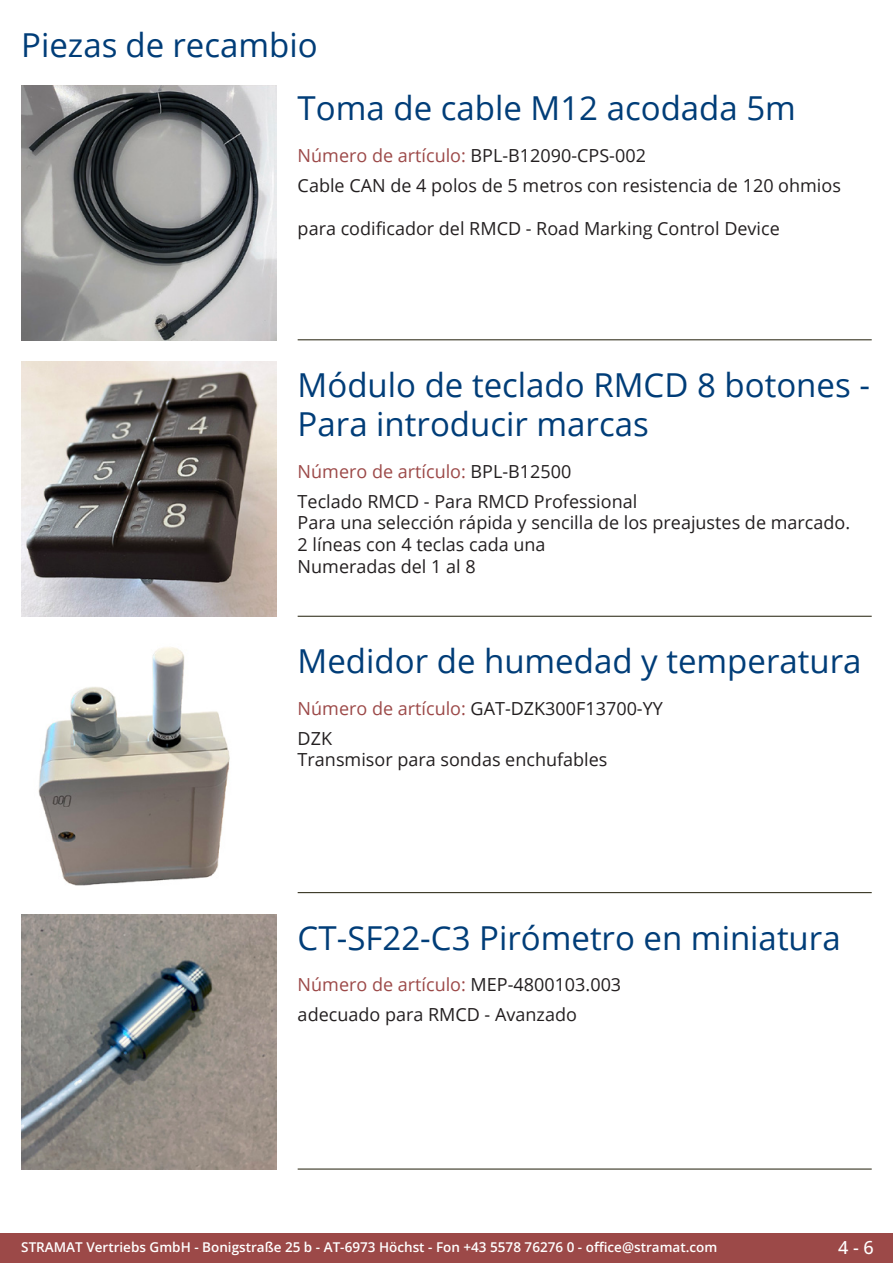
<style>
.page{position:relative;width:893px;height:1263px;background:#fff}
.page>*{position:absolute;margin:0;border:0;box-sizing:border-box;transform-origin:0 0}
.Produkttitel{font:33px/39.6px "Open Sans";color:#003d78}
.RastTitel{font:33px "Open Sans";color:#003d78}
.Beschreibung_Text{font:18px/21.6px "Open Sans";color:#231f20}
.TechDaten_Überschrif{font:18px "Open Sans";color:#231f20}
.TechDaten_Überschrif-2{font:18px "Open Sans";color:#9c4948}
.t1{font:500 18px "Open Sans";color:#fff}
.t2{font:600 13.5px "Open Sans";color:#fff}
.s1{color:#9c4948}
.s2{color:#231f20}
</style>
<div class="page">
<div style="left:0;top:1233px;width:893px;height:30px;background:#9c4948"></div>
<hr style="left:298px;top:340px;width:574px;height:1px;background:#201d08">
<hr style="left:298px;top:616px;width:574px;height:1px;background:#201d08">
<hr style="left:298px;top:892px;width:574px;height:1px;background:#201d08">
<hr style="left:298px;top:1169px;width:574px;height:1px;background:#201d08">
<img style="left:21px;top:85px;width:255px;height:255px">
<img style="left:21px;top:361px;width:255px;height:256px">
<img style="left:38px;top:647px;width:192px;height:239px">
<img style="left:21px;top:914px;width:255px;height:255px">
<p class="RastTitel" style="left:21px;top:22px;width:298px">Piezas de recambio</p>
<p class="Produkttitel" style="left:298px;top:88px;width:500px">Toma de cable M12 acodada 5m</p>
<p class="TechDaten_Überschrif" style="left:298px;top:143px;width:350px"><span class="s1">Número de artículo:</span> BPL-B12090-CPS-002</p>
<p class="Beschreibung_Text" style="left:298px;top:174px;width:545px">Cable CAN de 4 polos de 5 metros con resistencia de 120 ohmios</p>
<p class="Beschreibung_Text" style="left:298px;top:217px;width:484px">para codificador del RMCD - Road Marking Control Device</p>
<p class="Produkttitel" style="left:298px;top:364px;width:574px">Módulo de teclado RMCD 8 botones -<br>Para introducir marcas</p>
<p class="TechDaten_Überschrif-2" style="left:298px;top:459px;width:275px">Número de artículo: <span class="s2">BPL-B12500</span></p>
<p class="Beschreibung_Text" style="left:298px;top:490px;width:554px">Teclado RMCD - Para RMCD Professional<br>Para una selección rápida y sencilla de los preajustes de marcado.<br>2 líneas con 4 teclas cada una<br>Numeradas del 1 al 8</p>
<p class="Produkttitel" style="left:298px;top:640px;width:565px">Medidor de humedad y temperatura</p>
<p class="TechDaten_Überschrif" style="left:298px;top:696px;width:367px"><span class="s1">Número de artículo:</span> GAT-DZK300F13700-YY</p>
<p class="Beschreibung_Text" style="left:298px;top:727px;width:311px">DZK<br>Transmisor para sondas enchufables</p>
<p class="Produkttitel" style="left:298px;top:917px;width:545px">CT-SF22-C3 Pirómetro en miniatura</p>
<p class="TechDaten_Überschrif-2" style="left:298px;top:972px;width:325px">Número de artículo: <span class="s2">MEP-4800103.003</span></p>
<p class="Beschreibung_Text" style="left:298px;top:1003px;width:281px">adecuado para RMCD - Avanzado</p>
<p class="t2" style="left:21px;top:1238px;width:698px">STRAMAT Vertriebs GmbH - Bonigstraße 25 b - AT-6973 Höchst - Fon +43 5578 76276 0 - office@stramat.com</p>
<p class="t1" style="left:838px;top:1234px;width:37px">4 - 6</p>
</div>
